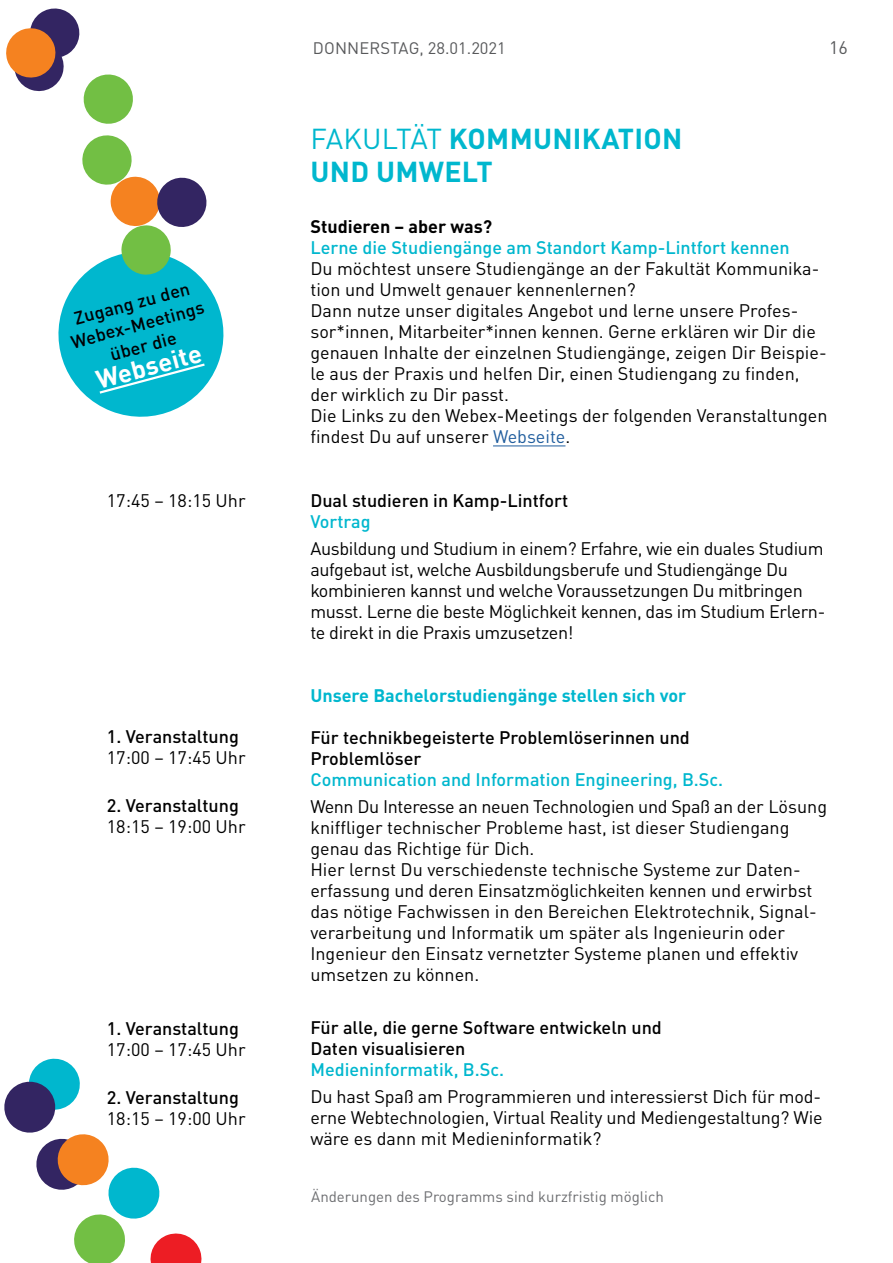
<style>
.page{position:relative;width:893px;height:1263px;background:#fff}
.page>*{position:absolute;margin:0;border:0;box-sizing:border-box;transform-origin:0 0}
.t1{font:700 28.5px/33px "DINOT";letter-spacing:.01em;color:#00b7ce}
.t2{font:700 25.5px "DINOT";color:#fff}
.t3{font:18px/21px "DINOT";color:#000}
.t4{font:18px/21px "DINOT";letter-spacing:-.02em;color:#000}
.t5{font:500 18px/21px "DINOT";color:#000}
.t6{font:500 18px "DINOT";color:#00b7ce}
.t7{font:700 18px "DINOT";color:#00b7ce}
.t8{font:500 18px/21.9px "DINOT";color:#000004;text-align:center}
.t9{font:700 18px "DINOT";color:#000}
.t10{font:18px "DINOT";color:#58595b}
.t11{font:16.5px "DINOT";letter-spacing:.005em;color:#58595b}
.t12{font:15px "DINOT";color:#6d6e71}
.s1{color:#000101}
.s2{font-weight:400}
.s3{color:#215e9e}
</style>
<div class="page">
<hr style="left:493px;top:445px;width:72px;height:1px;background:#215e9e">
<svg style="left:4px;top:1058px;width:198px;height:205px"></svg>
<svg style="left:58px;top:135px;width:166px;height:282px"></svg>
<svg style="left:6px;top:8px;width:127px;height:116px"></svg>
<p class="t8" style="left:63px;top:310px;width:138px;rotate:-15deg">Zugang zu den<br>Webex-Meetings über <span class="s1">die</span></p>
<h2 class="t2" style="left:92px;top:364px;width:110px;rotate:-15deg">Webseite</h2>
<p class="t3" style="left:107px;top:490px;width:140px">17:45 – 18:15 Uhr</p>
<p class="t5" style="left:107px;top:725px;width:134px">1. Veranstaltung</p>
<p class="t3" style="left:107px;top:746px;width:140px">17:00 – 17:45 Uhr</p>
<p class="t5" style="left:107px;top:794px;width:134px">2. Veranstaltung</p>
<p class="t3" style="left:107px;top:815px;width:140px">18:15 – 19:00 Uhr</p>
<p class="t5" style="left:107px;top:1018px;width:134px">1. Veranstaltung</p>
<p class="t3" style="left:107px;top:1039px;width:140px">17:00 – 17:45 Uhr</p>
<p class="t5" style="left:107px;top:1087px;width:134px">2. Veranstaltung</p>
<p class="t3" style="left:107px;top:1108px;width:140px">18:15 – 19:00 Uhr</p>
<p class="t11" style="left:313px;top:38px;width:194px">DONNERSTAG, 28.01.2021</p>
<p class="t10" style="left:829px;top:36px;width:20px">16</p>
<h1 class="t1" style="left:311px;top:122px;width:373px"><span class="s2">FAKULTÄT</span> KOMMUNIKATION<br>UND UMWELT</h1>
<p class="t9" style="left:310px;top:215px;width:183px">Studieren – aber was?</p>
<p class="t6" style="left:310px;top:236px;width:481px">Lerne die Studiengänge am Standort Kamp-Lintfort kennen</p>
<p class="t3" style="left:310px;top:258px;width:519px">Du möchtest unsere Studiengänge an der Fakultät Kommunika&shy;tion und Umwelt genauer kennenlernen?<br>Dann nutze unser digitales Angebot und lerne unsere Profes&shy;sor*innen, Mitarbeiter*innen kennen. Gerne erklären wir Dir die genauen Inhalte der einzelnen Studiengänge, zeigen Dir Beispie&shy;le aus der Praxis und helfen Dir, einen Studiengang zu finden, der wirklich zu Dir passt.<br>Die Links zu den Webex-Meetings der folgenden Veranstaltungen findest Du auf unserer <span class="s3">Webseite</span>.</p>
<p class="t5" style="left:310px;top:489px;width:259px">Dual studieren in Kamp-Lintfort</p>
<p class="t6" style="left:310px;top:509px;width:62px">Vortrag</p>
<p class="t4" style="left:310px;top:537px;width:516px">Ausbildung und Studium in einem? Erfahre, wie ein duales Studium aufgebaut ist, welche Ausbildungsberufe und Studiengänge Du kombinieren kannst und welche Voraussetzungen Du mitbringen musst. Lerne die beste Möglichkeit kennen, das im Studium Erlern&shy;te direkt in die Praxis umzusetzen!</p>
<p class="t7" style="left:310px;top:683px;width:377px">Unsere Bachelorstudiengänge stellen sich vor</p>
<p class="t5" style="left:310px;top:726px;width:381px">Für technikbegeisterte Problemlöserinnen und<br>Problemlöser</p>
<p class="t6" style="left:310px;top:767px;width:414px">Communication and Information Engineering, B.Sc.</p>
<p class="t3" style="left:310px;top:795px;width:518px">Wenn Du Interesse an neuen Technologien und Spaß an der Lösung kniffliger technischer Probleme hast, ist dieser Studiengang genau das Richtige für Dich.<br>Hier lernst Du verschiedenste technische Systeme zur Daten&shy;erfassung und deren Einsatzmöglichkeiten kennen und erwirbst das nötige Fachwissen in den Bereichen Elektrotechnik, Signal&shy;verarbeitung und Informatik um später als Ingenieurin oder Ingenieur den Einsatz vernetzter Systeme planen und effektiv umsetzen zu können.</p>
<p class="t5" style="left:310px;top:1017px;width:353px">Für alle, die gerne Software entwickeln und<br>Daten visualisieren</p>
<p class="t6" style="left:310px;top:1058px;width:195px">Medieninformatik, B.Sc.</p>
<p class="t3" style="left:310px;top:1086px;width:514px;text-align:justify">Du hast Spaß am Programmieren und interessierst Dich für mod&shy;erne Webtechnologien, Virtual Reality und Mediengestaltung? Wie wäre es dann mit Medieninformatik?</p>
<p class="t12" style="left:311px;top:1187px;width:354px">Änderungen des Programms sind kurzfristig möglich</p>
</div>
